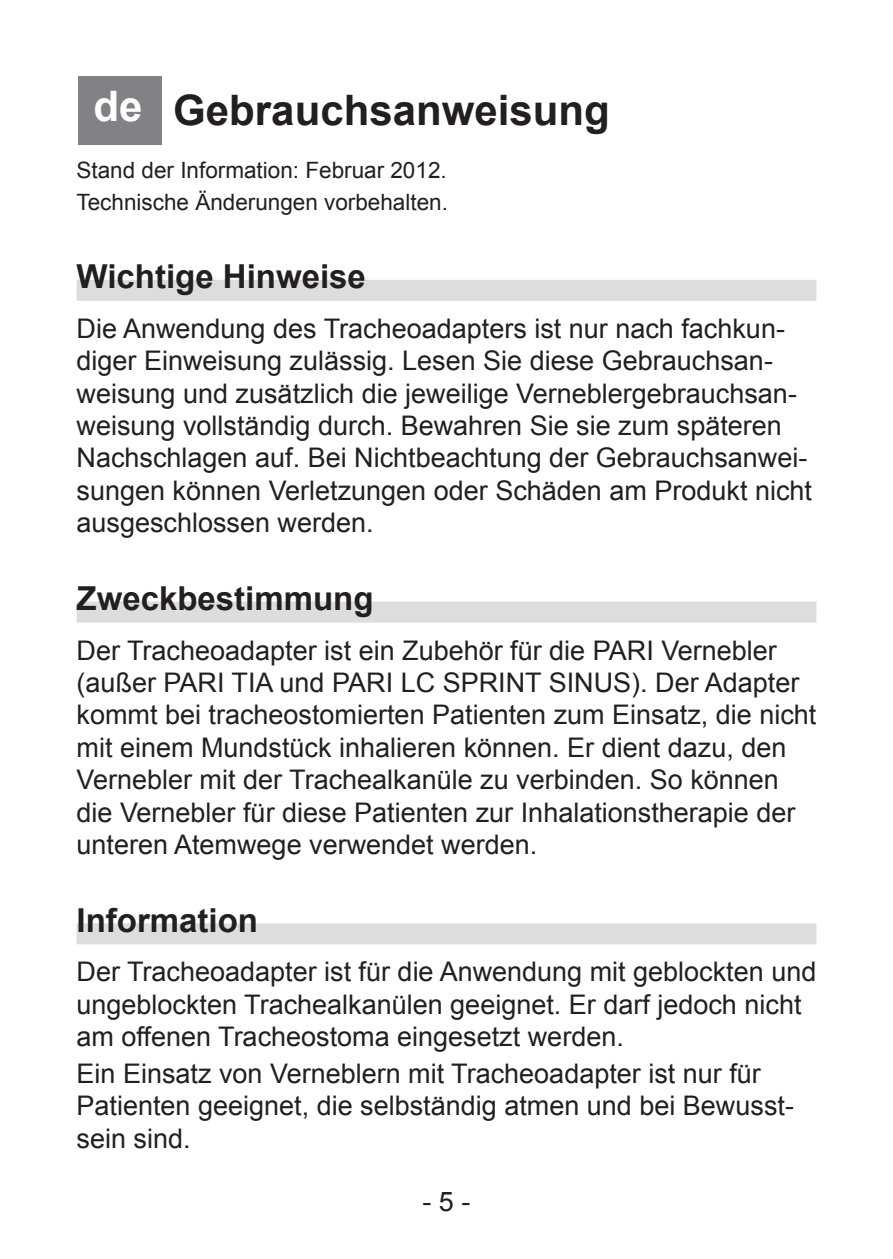
<style>
.page{position:relative;width:893px;height:1259px;background:#fff}
.page>*{position:absolute;margin:0;border:0;box-sizing:border-box;transform-origin:0 0}
.t1{font:700 42px "Arial";color:#231f20}
.t2{font:700 33px "Arial";color:#231f20}
.t3{font:27px/32.4px "Arial";color:#231f20}
.t4{font:22.5px/32.4px "Arial";color:#231f20}
.s1{color:#fff}
</style>
<div class="page">
<div style="left:77px;top:280px;width:739px;height:21px;background:#dcdddf"></div>
<div style="left:77px;top:601px;width:739px;height:21px;background:#dcdddf"></div>
<div style="left:77px;top:923px;width:739px;height:21px;background:#dcdddf"></div>
<div style="left:78px;top:77px;width:84px;height:68px;background:#808285"></div>
<h1 class="t1" style="left:94px;top:83px;width:518px"><span class="s1">de</span> Gebrauchsanweisung</h1>
<p class="t4" style="left:77px;top:154px;width:373px">Stand der Information: Februar 2012.<br>Technische Änderungen vorbehalten.</p>
<p class="t2" style="left:77px;top:255px;width:291px">Wichtige Hinweise</p>
<p class="t3" style="left:77px;top:312px;width:737px">Die Anwendung des Tracheoadapters ist nur nach fachkun&shy;diger Einweisung zulässig. Lesen Sie diese Gebrauchsan&shy;weisung und zusätzlich die jeweilige Verneblergebrauchsan&shy;weisung vollständig durch. Bewahren Sie sie zum späteren Nachschlagen auf. Bei Nichtbeachtung der Gebrauchsanwei&shy;sungen können Verletzungen oder Schäden am Produkt nicht ausgeschlossen werden.</p>
<p class="t2" style="left:77px;top:576px;width:299px">Zweckbestimmung</p>
<p class="t3" style="left:77px;top:634px;width:741px">Der Tracheoadapter ist ein Zubehör für die PARI Vernebler (außer PARI TIA und PARI LC SPRINT SINUS). Der Adapter kommt bei tracheostomierten Patienten zum Einsatz, die nicht mit einem Mundstück inhalieren können. Er dient dazu, den Vernebler mit der Trachealkanüle zu verbinden. So können die Vernebler für diese Patienten zur Inhalationstherapie der unteren Atemwege verwendet werden.</p>
<p class="t2" style="left:77px;top:898px;width:183px">Information</p>
<p class="t3" style="left:77px;top:956px;width:741px">Der Tracheoadapter ist für die Anwendung mit geblockten und ungeblockten Trachealkanülen geeignet. Er darf jedoch nicht am offenen Tracheostoma eingesetzt werden.</p>
<p class="t3" style="left:77px;top:1057px;width:719px">Ein Einsatz von Verneblern mit Tracheoadapter ist nur für<br>Patienten geeignet, die selbständig atmen und bei Bewusst&shy;sein sind.</p>
<p class="t3" style="left:422px;top:1185px;width:50px">- 5 -</p>
</div>
